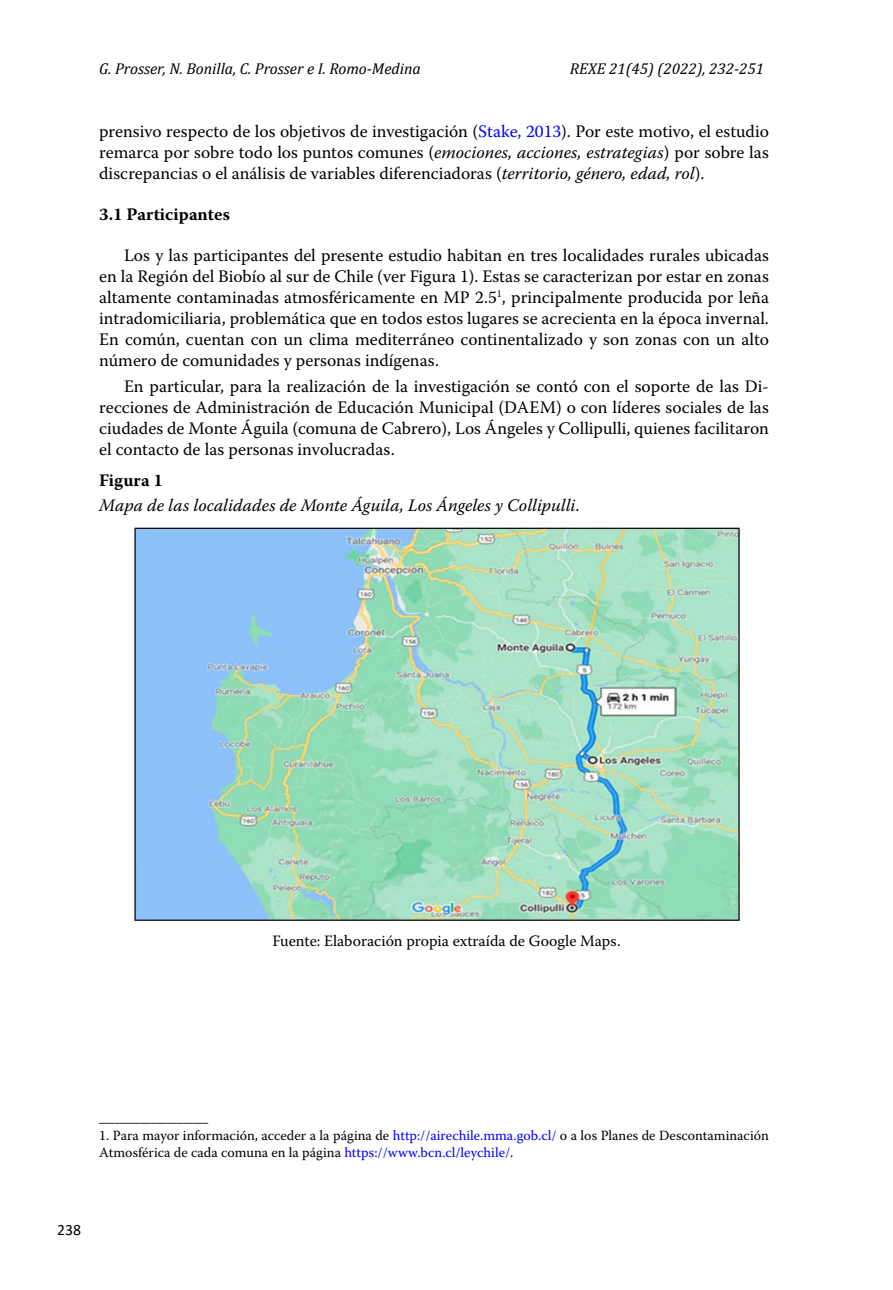
<style>
.page{position:relative;width:893px;height:1290px;background:#fff}
.page>*{position:absolute;margin:0;border:0;box-sizing:border-box;transform-origin:0 0}
.t1{font:17.5px/21px "Warnock Pro";color:#000;text-align:justify}
.t2{font:italic 17.5px/25.9px "Warnock Pro";color:#000}
.t3{font:700 17.5px "Warnock Pro";color:#000}
.t4{font:italic 15.75px "Cambria";color:#000}
.t5{font:15.75px "Warnock Pro";color:#000}
.t6{font:15.75px "Calibri";color:#000}
.t7{font:14px/17.5px "Warnock Pro";color:#000}
.t8{font:14px "Cambria";color:#000}
.s1{color:#00f}
.s2{font-style:italic}
.s3{font-weight:700;font-style:normal}
.s4{font-style:normal}
</style>
<div class="page">
<img style="left:131px;top:527px;width:610px;height:395px">
<p class="t4" style="left:99px;top:58px;width:323px">G. Prosser, N. Bonilla, C. Prosser e I. Romo-Medina</p>
<p class="t4" style="left:570px;top:58px;width:196px">REXE 21(45) (2022), 232-251</p>
<p class="t1" style="left:99px;top:120px;width:671px">prensivo respecto de los objetivos de investigación (<span class="s1">Stake, 2013</span>). Por este motivo, el estudio remarca por sobre todo los puntos comunes (<span class="s2">emociones, acciones, estrategias</span>) por sobre las discrepancias o el análisis de variables diferenciadoras (<span class="s2">territorio, género, edad, rol</span>).</p>
<p class="t3" style="left:99px;top:203px;width:132px">3.1 Participantes</p>
<p class="t1" style="left:99px;top:244px;width:671px;text-indent:25px">Los y las participantes del presente estudio habitan en tres localidades rurales ubicadas en la Región del Biobío al sur de Chile (ver Figura 1). Estas se caracterizan por estar en zonas altamente contaminadas atmosféricamente en MP 2.5<sup>1</sup>, principalmente producida por leña intradomiciliaria, problemática que en todos estos lugares se acrecienta en la época invernal.<br>En común, cuentan con un clima mediterráneo continentalizado y son zonas con un alto número de comunidades y personas indígenas.</p>
<p class="t1" style="left:99px;top:375px;width:671px;text-indent:25px">En particular, para la realización de la investigación se contó con el soporte de las Di&shy;recciones de Administración de Educación Municipal (DAEM) o con líderes sociales de las ciudades de Monte Águila (comuna de Cabrero), Los Ángeles y Collipulli, quienes facilitaron el contacto de las personas involucradas.</p>
<p class="t2" style="left:99px;top:466px;width:482px"><span class="s3">Figura 1<br></span>Mapa de las localidades de Monte Águila, Los Ángeles y Collipulli<span class="s4">.</span></p>
<p class="t5" style="left:272px;top:932px;width:350px">Fuente: Elaboración propia extraída de Google Maps.</p>
<p class="t8" style="left:99px;top:1109px;width:111px">_____________________</p>
<p class="t7" style="left:99px;top:1126px;width:671px">1. Para mayor información, acceder a la página de <span class="s1">http://airechile.mma.gob.cl/</span> o a los Planes de Descontaminación<br>Atmosférica de cada comuna en la página <span class="s1">https://www.bcn.cl/leychile/</span>.</p>
<p class="t6" style="left:57px;top:1218px;width:25px">238</p>
</div>
